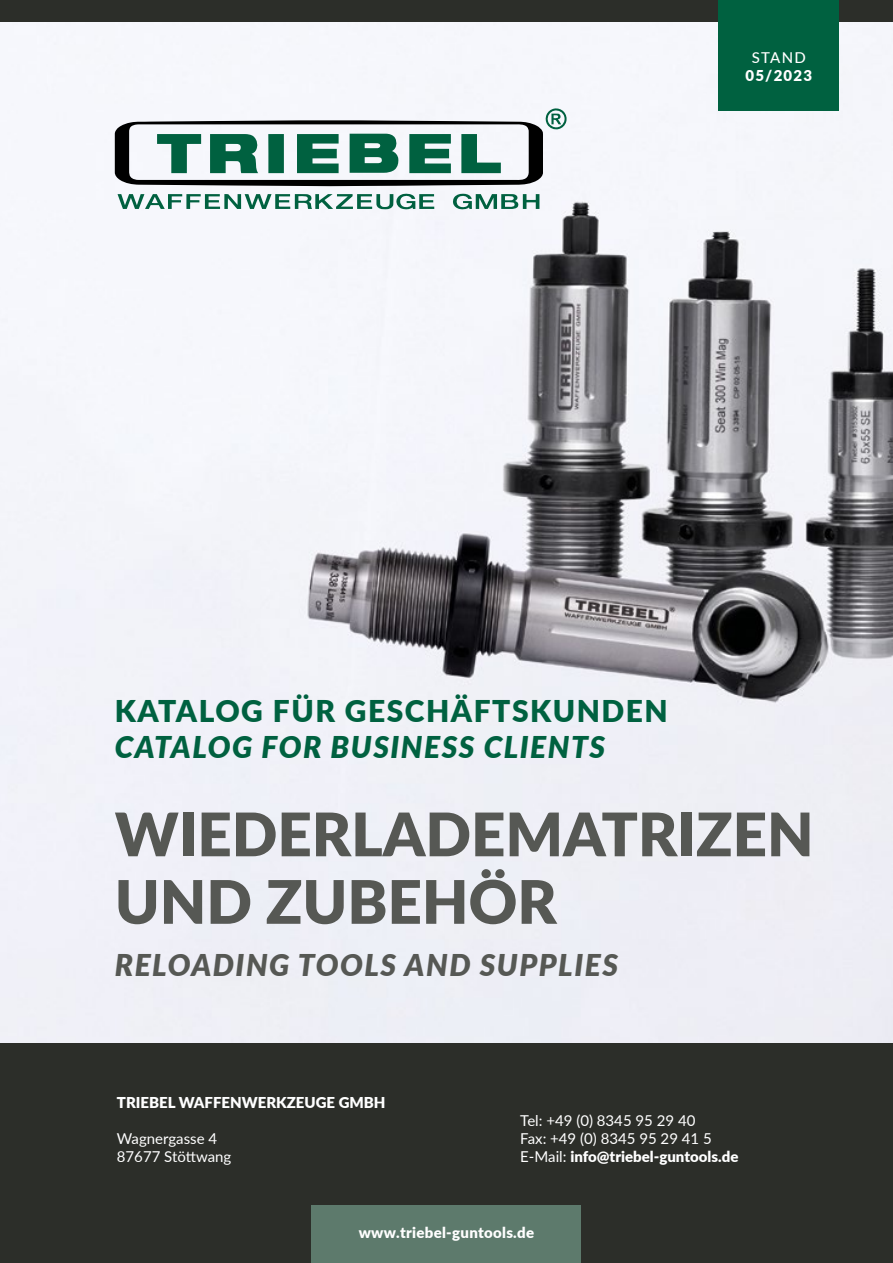
<style>
.page{position:relative;width:893px;height:1263px;background:#fff}
.page>*{position:absolute;margin:0;border:0;box-sizing:border-box;transform-origin:0 0}
.t1{font:900 60px/67.5px "Lato";color:#565854}
.t2{font:900 30px "Lato";letter-spacing:.05em;color:#006140}
.t3{font:italic 900 30px "Lato";letter-spacing:.05em;color:#006140}
.t4{font:italic 900 30px "Lato";letter-spacing:.05em;color:#565854}
.t5{font:15px/18px "Lato";color:#fff}
.t6{font:900 15px "Lato";color:#fff}
.t7{font:900 15px "Lato";letter-spacing:.02em;color:#fff}
.t8{font:500 15px "Lato";letter-spacing:.08em;color:#fff}
.s1{font-weight:900}
</style>
<div class="page">
<img style="left:0;top:21px;width:893px;height:1023px">
<div style="left:0;top:1044px;width:893px;height:219px;background:#2c2e29"></div>
<svg style="left:115px;top:108px;width:452px;height:78px"></svg>
<svg style="left:118px;top:194px;width:316px;height:16px"></svg>
<svg style="left:453px;top:193px;width:86px;height:17px"></svg>
<div style="left:0;top:0;width:893px;height:21px;background:#2c2e29"></div>
<div style="left:719px;top:0;width:120px;height:111px;background:#006140"></div>
<div style="left:312px;top:1205px;width:269px;height:58px;background:#5d7a6c"></div>
<p class="t8" style="left:752px;top:47px;width:55px">STAND</p>
<p class="t6" style="left:745px;top:64px;width:68px">05/2023</p>
<h2 class="t2" style="left:115px;top:688px;width:555px">KATALOG FÜR GESCHÄFTSKUNDEN</h2>
<h2 class="t3" style="left:115px;top:724px;width:492px">CATALOG FOR BUSINESS CLIENTS</h2>
<h1 class="t1" style="left:115px;top:798px;width:700px">WIEDERLADEMATRIZEN<br>UND ZUBEHÖR</h1>
<h2 class="t4" style="left:115px;top:943px;width:505px">RELOADING TOOLS AND SUPPLIES</h2>
<p class="t6" style="left:117px;top:1091px;width:270px">TRIEBEL WAFFENWERKZEUGE GMBH</p>
<p class="t5" style="left:117px;top:1129px;width:116px">Wagnergasse 4<br>87677 Stöttwang</p>
<p class="t5" style="left:520px;top:1111px;width:220px">Tel: +49 (0) 8345 95 29 40<br>Fax: +49 (0) 8345 95 29 41 5<br>E-Mail: <span class="s1">info@triebel-guntools.de</span></p>
<p class="t7" style="left:359px;top:1221px;width:177px">www.triebel-guntools.de</p>
</div>
